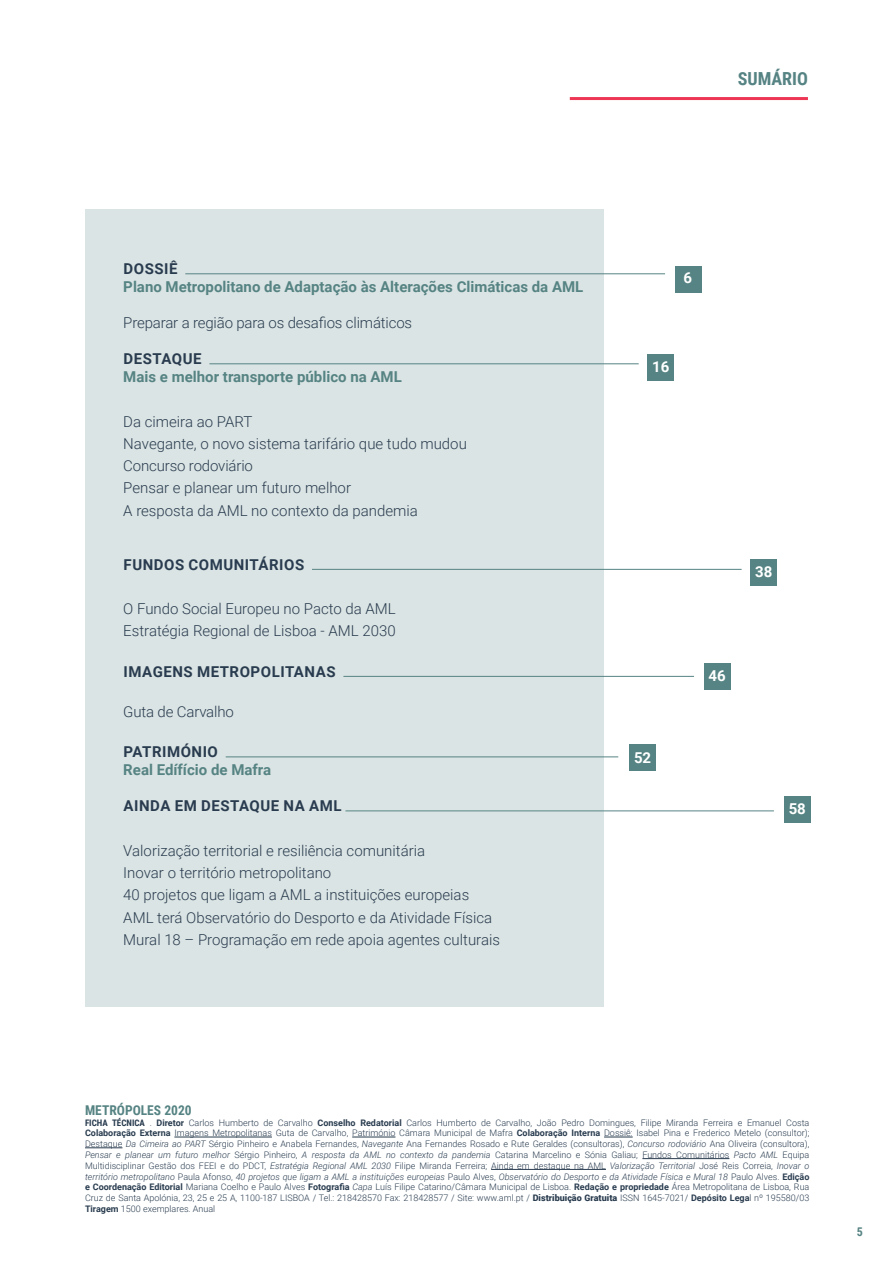
<style>
.page{position:relative;width:893px;height:1263px;background:#fff}
.page>*{position:absolute;margin:0;border:0;box-sizing:border-box;transform-origin:0 0}
.t1{font:700 18px "Roboto Condensed";color:#568383}
.t2{font:300 15px/22.2px "Roboto";color:#293c4f}
.t3{font:700 15px "Roboto";color:#568383}
.t4{font:700 15px "Roboto";letter-spacing:.035em;color:#293c4f}
.t5{font:700 15px "Roboto";color:#fff}
.t6{font:700 13.5px "Roboto Condensed";color:#568383}
.t7{font:700 12px "Roboto Condensed";color:#568383}
.t8{font:300 9px/10.8px "Roboto";color:#293c4f;text-align:justify}
.s1{font-family:"Roboto Condensed";font-weight:700}
.s2{font-weight:700}
.s3{font-style:italic}
.s4{font-weight:900}
</style>
<div class="page">
<div style="left:647px;top:354px;width:27px;height:27px;background:#568383"></div>
<div style="left:675px;top:266px;width:27px;height:26px;background:#568383"></div>
<div style="left:629px;top:744px;width:27px;height:27px;background:#568383"></div>
<div style="left:85px;top:209px;width:519px;height:798px;background:#dbe4e4"></div>
<hr style="left:185px;top:273px;width:480px;height:1px;background:#568383">
<hr style="left:209px;top:363px;width:430px;height:1px;background:#568383">
<hr style="left:312px;top:569px;width:430px;height:1px;background:#568383">
<hr style="left:343px;top:676px;width:351px;height:1px;background:#568383">
<hr style="left:226px;top:756px;width:392px;height:1px;background:#568383">
<hr style="left:345px;top:810px;width:429px;height:1px;background:#568383">
<hr style="left:570px;top:97px;width:238px;height:3px;background:#ee3754">
<hr style="left:174px;top:1137px;width:98px;height:1px;background:#293c4f">
<hr style="left:352px;top:1137px;width:43px;height:1px;background:#293c4f">
<svg style="left:604px;top:1137px;width:29px;height:1px"></svg>
<hr style="left:85px;top:1147px;width:37px;height:1px;background:#293c4f">
<hr style="left:642px;top:1158px;width:87px;height:1px;background:#293c4f">
<hr style="left:491px;top:1169px;width:115px;height:1px;background:#293c4f">
<div style="left:750px;top:559px;width:27px;height:27px;background:#568383"></div>
<div style="left:784px;top:796px;width:27px;height:27px;background:#568383"></div>
<div style="left:704px;top:663px;width:26px;height:27px;background:#568383"></div>
<h1 class="t1" style="left:738px;top:66px;width:72px">SUMÁRIO</h1>
<h2 class="t4" style="left:124px;top:258px;width:56px">DOSSIÊ</h2>
<h2 class="t3" style="left:123px;top:276px;width:462px">Plano Metropolitano de Adaptação às Alterações Climáticas da AML</h2>
<h2 class="t2" style="left:123px;top:311px;width:290px">Preparar a região para os desafios climáticos</h2>
<h2 class="t4" style="left:124px;top:348px;width:80px">DESTAQUE</h2>
<h2 class="t3" style="left:123px;top:366px;width:280px">Mais e melhor transporte público na AML</h2>
<h2 class="t2" style="left:123px;top:410px;width:345px">Da cimeira ao PART<br>Navegante, o novo sistema tarifário que tudo mudou<br>Concurso rodoviário<br>Pensar e planear um futuro melhor<br>A resposta da AML no contexto da pandemia</h2>
<h2 class="t4" style="left:124px;top:554px;width:182px">FUNDOS COMUNITÁRIOS</h2>
<h2 class="t2" style="left:123px;top:597px;width:274px">O Fundo Social Europeu no Pacto da AML<br>Estratégia Regional de Lisboa - AML 2030</h2>
<h2 class="t4" style="left:124px;top:661px;width:214px">IMAGENS METROPOLITANAS</h2>
<h2 class="t2" style="left:123px;top:700px;width:112px">Guta de Carvalho</h2>
<h2 class="t4" style="left:124px;top:741px;width:96px">PATRIMÓNIO</h2>
<h2 class="t3" style="left:123px;top:759px;width:149px">Real Edífício de Mafra</h2>
<h2 class="t4" style="left:124px;top:795px;width:219px">AINDA EM DESTAQUE NA AML</h2>
<p class="t2" style="left:123px;top:839px;width:378px">Valorização territorial e resiliência comunitária<br>Inovar o território metropolitano<br>40 projetos que ligam a AML a instituições europeias AML terá Observatório do Desporto e da Atividade Física Mural 18 – Programação em rede apoia agentes culturais</p>
<h2 class="t5" style="left:684px;top:267px;width:10px">6</h2>
<h2 class="t5" style="left:652px;top:356px;width:19px">16</h2>
<h2 class="t5" style="left:634px;top:747px;width:19px">52</h2>
<h2 class="t5" style="left:755px;top:561px;width:19px">38</h2>
<h2 class="t5" style="left:708px;top:665px;width:19px">46</h2>
<h2 class="t5" style="left:789px;top:798px;width:19px">58</h2>
<h3 class="t6" style="left:85px;top:1100px;width:108px">METRÓPOLES 2020</h3>
<p class="t8" style="left:85px;top:1116px;width:726px"><span class="s1">FICHA TÉCNICA</span> . <span class="s2">Diretor</span> Carlos Humberto de Carvalho <span class="s2">Conselho Redatorial</span> Carlos Humberto de Carvalho, João Pedro Domingues, Filipe Miranda Ferreira e Emanuel Costa <span class="s2">Colaboração Externa</span> Imagens Metropolitanas Guta de Carvalho, Património Câmara Municipal de Mafra <span class="s2">Colaboração Interna</span> Dossiê: Isabel Pina e Frederico Metelo (consultor); Destaque <span class="s3">Da Cimeira ao PART</span> Sérgio Pinheiro e Anabela Fernandes, <span class="s3">Navegante</span> Ana Fernandes Rosado e Rute Geraldes (consultoras), <span class="s3">Concurso rodoviário</span> Ana Oliveira (consultora), <span class="s3">Pensar e planear um futuro melhor</span> Sérgio Pinheiro, <span class="s3">A resposta da AML no contexto da pandemia</span> Catarina Marcelino e Sónia Galiau; Fundos Comunitários <span class="s3">Pacto AML</span> Equipa Multidisciplinar Gestão dos FEEI e do PDCT, <span class="s3">Estratégia Regional AML 2030</span> Filipe Miranda Ferreira; Ainda em destaque na AML <span class="s3">Valorização Territorial</span> José Reis Correia, <span class="s3">Inovar o território metropolitano</span> Paula Afonso, <span class="s3">40 projetos que ligam a AML a instituições europeias</span> Paulo Alves, <span class="s3">Observatório do Desporto e da Atividade Física e Mural 18</span> Paulo Alves. <span class="s2">Edição e Coordenação Editorial</span> Mariana Coelho e Paulo Alves <span class="s2">Fotografia</span> <span class="s3">Capa</span> Luís Filipe Catarino/Câmara Municipal de Lisboa. <span class="s2">Redação e propriedade</span> Área Metropolitana de Lisboa, Rua Cruz de Santa Apolónia, 23, 25 e 25 A, 1100-187 LISBOA / Tel.: 218428570 Fax: 218428577 / Site: www.aml.pt / <span class="s4">Distribuição Gratuita</span> ISSN 1645-7021/ <span class="s2">Depósito Lega</span>l nº 195580/03<br><span class="s2">Tiragem</span> 1500 exemplares. Anual</p>
<h3 class="t7" style="left:857px;top:1223px;width:8px">5</h3>
</div>
